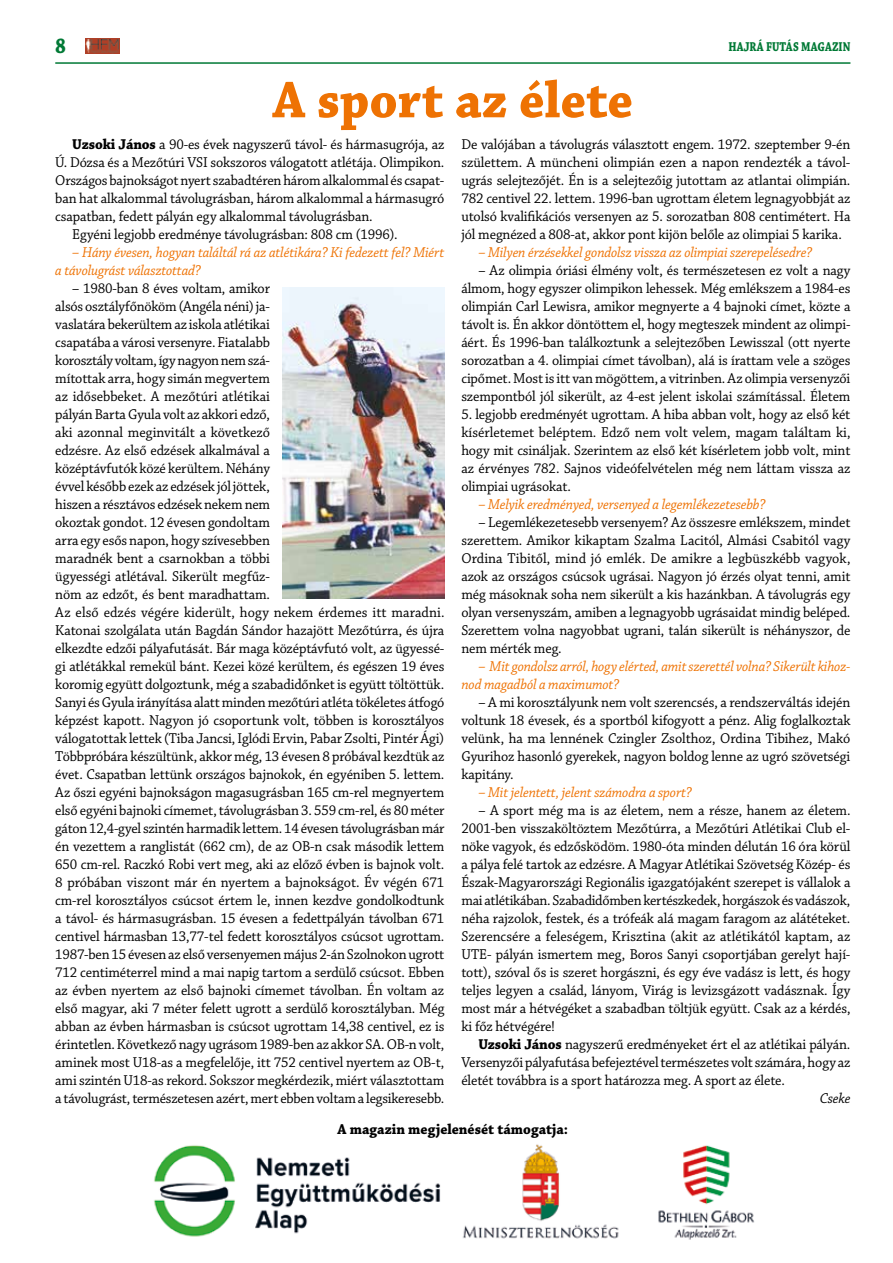
<style>
.page{position:relative;width:893px;height:1263px;background:#fff}
.page>*{position:absolute;margin:0;border:0;box-sizing:border-box;transform-origin:0 0}
.t1{font:700 54px "Chaparral Pro";color:#ee7203;scale:.95 1}
.t2{font:700 22.5px "Chaparral Pro";color:#007935;scale:.86 1}
.t3{font:15px/18px "Chaparral Pro";letter-spacing:-.01em;color:#000;text-align:justify;scale:.95 1}
.t4{font:italic 15px/18px "Chaparral Pro";letter-spacing:-.01em;color:#ee7203;scale:.95 1}
.t5{font:700 15px "Chaparral Pro";color:#000;scale:.95 1}
.t6{font:italic 15px "Chaparral Pro";letter-spacing:-.01em;color:#000;scale:.95 1}
.t7{font:700 13.5px "Chaparral Pro";color:#007935;scale:.8 1}
.s1{font-weight:700}
</style>
<div class="page">
<img style="left:85px;top:38px;width:35px;height:15px">
<hr style="left:55px;top:62px;width:795px;height:2px;background:#007935">
<img style="left:154px;top:1144px;width:601px;height:96px">
<img style="left:283px;top:287px;width:161px;height:311px">
<h2 class="t2" style="left:55px;top:33px;width:14px">8</h2>
<p class="t7" style="left:729px;top:39px;width:154px">HAJRÁ FUTÁS MAGAZIN</p>
<h1 class="t1" style="left:273px;top:68px;width:381px">A sport az élete</h1>
<p class="t3" style="left:72px;top:136px;width:393px"><span class="s1">Uzsoki János</span> a 90-es évek nagyszerű távol- és hármasugrója, az</p>
<p class="t3" style="left:55px;top:154px;width:411px">Ú. Dózsa és a Mezőtúri VSI sokszoros válogatott atlétája. Olimpikon.</p>
<p class="t3" style="left:55px;top:172px;width:411px">Országos bajnokságot nyert szabadtéren három alkalommal és csapat-</p>
<p class="t3" style="left:55px;top:190px;width:411px">ban hat alkalommal távolugrásban, három alkalommal a hármasugró</p>
<p class="t3" style="left:55px;top:208px;width:336px">csapatban, fedett pályán egy alkalommal távolugrásban.</p>
<p class="t3" style="left:72px;top:226px;width:344px">Egyéni legjobb eredménye távolugrásban: 808 cm (1996).</p>
<p class="t4" style="left:55px;top:244px;width:411px;text-indent:17px">– Hány évesen, hogyan találtál rá az atlétikára? Ki fedezett fel? Miért a távolugrást választottad?</p>
<p class="t3" style="left:55px;top:280px;width:411px;text-align:left;text-indent:17px">– 1980-ban 8 éves voltam, amikor<br>alsós osztályfőnököm (Angéla néni) ja-<br>vaslatára bekerültem az iskola atlétikai<br>csapatába a városi versenyre. Fiatalabb<br>korosztály voltam, így nagyon nem szá-<br>mítottak arra, hogy simán megvertem<br>az idősebbeket. A mezőtúri atlétikai<br>pályán Barta Gyula volt az akkori edző,<br>aki azonnal meginvitált a következő<br>edzésre. Az első edzések alkalmával a<br>középtávfutók közé kerültem. Néhány<br>évvel később ezek az edzések jól jöttek,<br>hiszen a résztávos edzések nekem nem<br>okoztak gondot. 12 évesen gondoltam<br>arra egy esős napon, hogy szívesebben<br>maradnék bent a csarnokban a többi<br>ügyességi atlétával. Sikerült megfűz-<br>nöm az edzőt, és bent maradhattam.<br>Az első edzés végére kiderült, hogy nekem érdemes itt maradni.<br>Katonai szolgálata után Bagdán Sándor hazajött Mezőtúrra, és újra elkezdte edzői pályafutását. Bár maga középtávfutó volt, az ügyessé&shy;gi atlétákkal remekül bánt. Kezei közé kerültem, és egészen 19 éves koromig együtt dolgoztunk, még a szabadidőnket is együtt töltöttük.<br>Sanyi és Gyula irányítása alatt minden mezőtúri atléta tökéletes átfogó képzést kapott. Nagyon jó csoportunk volt, többen is korosztályos válogatottak lettek (Tiba Jancsi, Iglódi Ervin, Pabar Zsolti, Pintér Ági)<br>Többpróbára készültünk, akkor még, 13 évesen 8 próbával kezdtük az évet. Csapatban lettünk országos bajnokok, én egyéniben 5. lettem.<br>Az őszi egyéni bajnokságon magasugrásban 165 cm-rel megnyertem első egyéni bajnoki címemet, távolugrásban 3. 559 cm-rel, és 80 méter gáton 12,4-gyel szintén harmadik lettem. 14 évesen távolugrásban már én vezettem a ranglistát (662 cm), de az OB-n csak második lettem 650 cm-rel. Raczkó Robi vert meg, aki az előző évben is bajnok volt.<br>8 próbában viszont már én nyertem a bajnokságot. Év végén 671 cm-rel korosztályos csúcsot értem le, innen kezdve gondolkodtunk a távol- és hármasugrásban. 15 évesen a fedettpályán távolban 671 centivel hármasban 13,77-tel fedett korosztályos csúcsot ugrottam.<br>1987-ben 15 évesen az első versenyemen május 2-án Szolnokon ugrott 712 centiméterrel mind a mai napig tartom a serdülő csúcsot. Ebben az évben nyertem az első bajnoki címemet távolban. Én voltam az első magyar, aki 7 méter felett ugrott a serdülő korosztályban. Még abban az évben hármasban is csúcsot ugrottam 14,38 centivel, ez is érintetlen. Következő nagy ugrásom 1989-ben az akkor SA. OB-n volt, aminek most U18-as a megfelelője, itt 752 centivel nyertem az OB-t, ami szintén U18-as rekord. Sokszor megkérdezik, miért választottam a távolugrást, természetesen azért, mert ebben voltam a legsikeresebb.</p>
<p class="t3" style="left:461px;top:136px;width:411px">De valójában a távolugrás választott engem. 1972. szeptember 9-én születtem. A müncheni olimpián ezen a napon rendezték a távol&shy;ugrás selejtezőjét. Én is a selejtezőig jutottam az atlantai olimpián.<br>782 centivel 22. lettem. 1996-ban ugrottam életem legnagyobbját az utolsó kvalifikációs versenyen az 5. sorozatban 808 centimétert. Ha jól megnézed a 808-at, akkor pont kijön belőle az olimpiai 5 karika.</p>
<p class="t4" style="left:478px;top:244px;width:353px">– Milyen érzésekkel gondolsz vissza az olimpiai szerepelésedre?</p>
<p class="t3" style="left:461px;top:262px;width:411px;text-indent:17px">– Az olimpia óriási élmény volt, és természetesen ez volt a nagy álmom, hogy egyszer olimpikon lehessek. Még emlékszem a 1984-es olimpián Carl Lewisra, amikor megnyerte a 4 bajnoki címet, közte a távolt is. Én akkor döntöttem el, hogy megteszek mindent az olimpi&shy;áért. És 1996-ban találkoztunk a selejtezőben Lewisszal (ott nyerte sorozatban a 4. olimpiai címet távolban), alá is írattam vele a szöges cipőmet. Most is itt van mögöttem, a vitrinben. Az olimpia versenyzői szempontból jól sikerült, az 4-est jelent iskolai számítással. Életem</p>
<p class="t3" style="left:461px;top:406px;width:411px">5. legjobb eredményét ugrottam. A hiba abban volt, hogy az első két kísérletemet beléptem. Edző nem volt velem, magam találtam ki, hogy mit csináljak. Szerintem az első két kísérletem jobb volt, mint az érvényes 782. Sajnos videófelvételen még nem láttam vissza az olimpiai ugrásokat.</p>
<p class="t4" style="left:478px;top:496px;width:304px">– Melyik eredményed, versenyed a legemlékezetesebb?</p>
<p class="t3" style="left:461px;top:514px;width:411px;text-indent:17px">– Legemlékezetesebb versenyem? Az összesre emlékszem, mindet szerettem. Amikor kikaptam Szalma Lacitól, Almási Csabitól vagy Ordina Tibitől, mind jó emlék. De amikre a legbüszkébb vagyok, azok az országos csúcsok ugrásai. Nagyon jó érzés olyat tenni, amit még másoknak soha nem sikerült a kis hazánkban. A távolugrás egy olyan versenyszám, amiben a legnagyobb ugrásaidat mindig beléped.<br>Szerettem volna nagyobbat ugrani, talán sikerült is néhányszor, de nem mérték meg.</p>
<p class="t4" style="left:461px;top:658px;width:411px;text-indent:17px">– Mit gondolsz arról, hogy elérted, amit szerettél volna? Sikerült kihoz&shy;nod magadból a maximumot?</p>
<p class="t3" style="left:461px;top:694px;width:411px;text-indent:17px">– A mi korosztályunk nem volt szerencsés, a rendszerváltás idején voltunk 18 évesek, és a sportból kifogyott a pénz. Alig foglalkoztak velünk, ha ma lennének Czingler Zsolthoz, Ordina Tibihez, Makó Gyurihoz hasonló gyerekek, nagyon boldog lenne az ugró szövetségi kapitány.</p>
<p class="t4" style="left:478px;top:784px;width:226px">– Mit jelentett, jelent számodra a sport?</p>
<p class="t3" style="left:461px;top:802px;width:411px;text-indent:17px">– A sport még ma is az életem, nem a része, hanem az életem.<br>2001-ben visszaköltöztem Mezőtúrra, a Mezőtúri Atlétikai Club el&shy;nöke vagyok, és edzősködöm. 1980-óta minden délután 16 óra körül a pálya felé tartok az edzésre. A Magyar Atlétikai Szövetség Közép- és Észak-Magyarországi Regionális igazgatójaként szerepet is vállalok a mai atlétikában. Szabadidőmben kertészkedek, horgászok és vadászok, néha rajzolok, festek, és a trófeák alá magam faragom az alátéteket.<br>Szerencsére a feleségem, Krisztina (akit az atlétikától kaptam, az UTE- pályán ismertem meg, Boros Sanyi csoportjában gerelyt hají&shy;tott), szóval ős is szeret horgászni, és egy éve vadász is lett, és hogy teljes legyen a család, lányom, Virág is levizsgázott vadásznak. Így most már a hétvégéket a szabadban töltjük együtt. Csak az a kérdés, ki főz hétvégére!</p>
<p class="t3" style="left:461px;top:1036px;width:411px;text-indent:17px"><span class="s1">Uzsoki János</span> nagyszerű eredményeket ért el az atlétikai pályán.<br>Versenyzői pályafutása befejeztével természetes volt számára, hogy az életét továbbra is a sport határozza meg. A sport az élete.</p>
<p class="t6" style="left:820px;top:1090px;width:34px">Cseke</p>
<p class="t5" style="left:338px;top:1120px;width:244px">A magazin megjelenését támogatja:</p>
</div>
